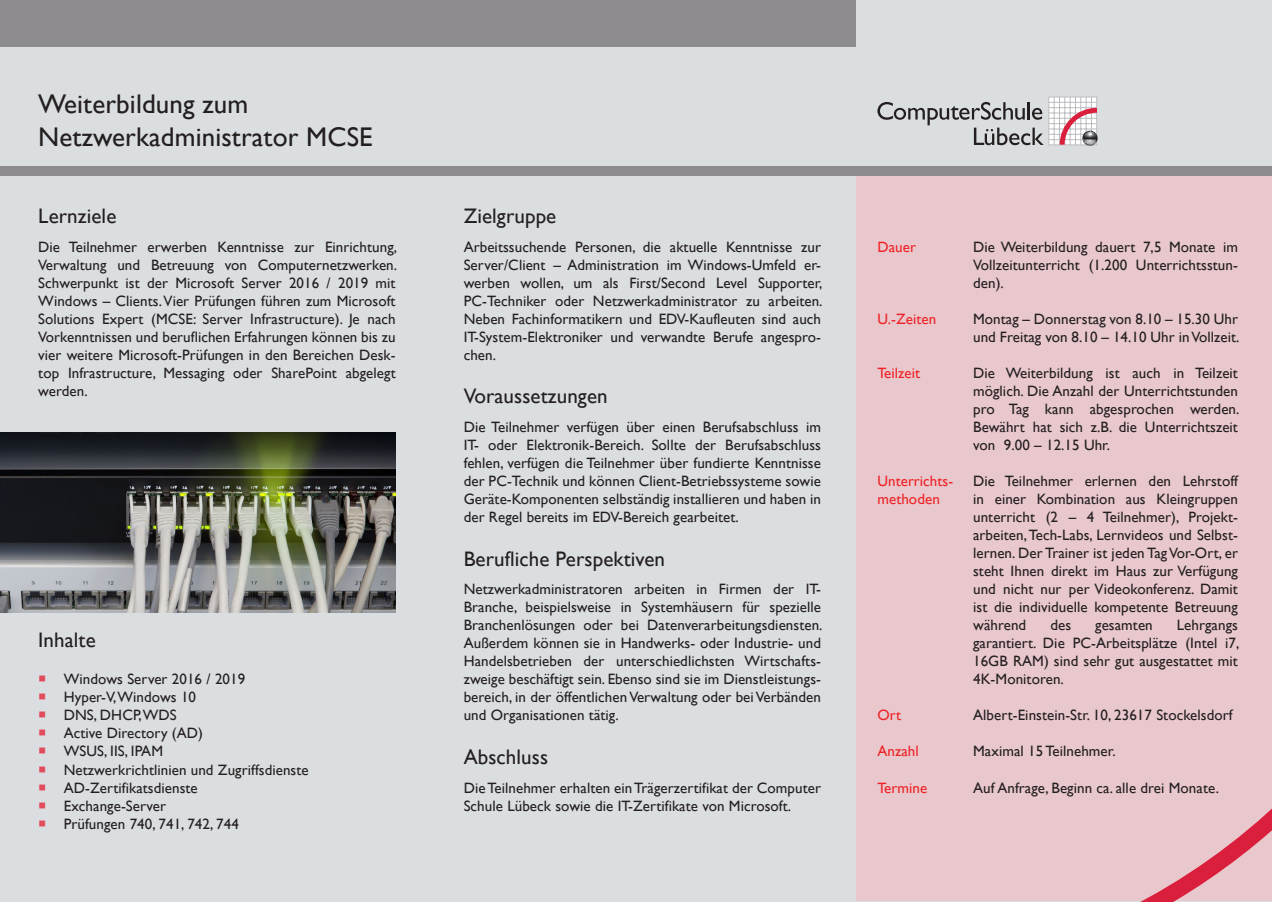
<style>
.page{position:relative;width:1272px;height:902px;background:#fff}
.page>*{position:absolute;margin:0;border:0;box-sizing:border-box;transform-origin:0 0}
.Überschrift_Groß{font:27px "Gill Sans";letter-spacing:.005em;color:#231f20}
.Überschrift_Schwarz{font:21px "Gill Sans";letter-spacing:.005em;color:#231f20}
.Fließtext{font:15px/18px "Gill Sans";letter-spacing:.005em;color:#231f20;text-align:justify}
.Fließtext-2{font:15px/18px "Gill Sans";letter-spacing:.005em;color:#ee2327}
</style>
<div class="page">
<div style="left:0;top:0;width:1271px;height:901px;background:#dbdee0"></div>
<div style="left:855px;top:171px;width:416px;height:730px;background:#e9c8cd"></div>
<div style="left:0;top:0;width:855px;height:47px;background:#8e8b90"></div>
<div style="left:0;top:166px;width:1271px;height:9px;background:#8e8b90"></div>
<svg style="left:1142px;top:809px;width:129px;height:92px"></svg>
<svg style="left:877px;top:102px;width:166px;height:43px"></svg>
<svg style="left:1048px;top:97px;width:48px;height:48px"></svg>
<hr style="left:1048px;top:102px;width:48px;height:1px;background:#bcbdc0">
<hr style="left:1048px;top:107px;width:48px;height:1px;background:#bcbdc0">
<hr style="left:1048px;top:113px;width:48px;height:1px;background:#bcbdc0">
<hr style="left:1048px;top:118px;width:48px;height:1px;background:#bcbdc0">
<hr style="left:1048px;top:123px;width:48px;height:1px;background:#bcbdc0">
<hr style="left:1048px;top:129px;width:48px;height:1px;background:#bcbdc0">
<hr style="left:1048px;top:134px;width:48px;height:1px;background:#bcbdc0">
<hr style="left:1048px;top:139px;width:48px;height:1px;background:#bcbdc0">
<hr style="left:1053px;top:97px;width:1px;height:48px;background:#bcbdc0">
<hr style="left:1059px;top:97px;width:1px;height:48px;background:#bcbdc0">
<hr style="left:1064px;top:97px;width:1px;height:48px;background:#bcbdc0">
<hr style="left:1069px;top:97px;width:1px;height:48px;background:#bcbdc0">
<hr style="left:1075px;top:97px;width:1px;height:48px;background:#bcbdc0">
<hr style="left:1080px;top:97px;width:1px;height:48px;background:#bcbdc0">
<hr style="left:1085px;top:97px;width:1px;height:48px;background:#bcbdc0">
<hr style="left:1091px;top:97px;width:1px;height:48px;background:#bcbdc0">
<svg style="left:1059px;top:108px;width:38px;height:38px"></svg>
<img style="left:0;top:432px;width:395px;height:180px">
<p class="Überschrift_Groß" style="left:38px;top:88px;width:212px">Weiterbildung zum</p>
<p class="Überschrift_Groß" style="left:38px;top:121px;width:336px">Netzwerkadministrator MCSE</p>
<p class="Überschrift_Schwarz" style="left:38px;top:204px;width:80px">Lernziele</p>
<p class="Fließtext" style="left:38px;top:238px;width:360px">Die Teilnehmer erwerben Kenntnisse zur Einrichtung, Verwaltung und Betreuung von Computernetzwerken.<br>Schwerpunkt ist der Microsoft Server 2016 / 2019 mit Windows – Clients. Vier Prüfungen führen zum Microsoft Solutions Expert (MCSE: Server Infrastructure). Je nach Vorkenntnissen und beruflichen Erfahrungen können bis zu vier weitere Microsoft-Prüfungen in den Bereichen Desk&shy;top Infrastructure, Messaging oder SharePoint abgelegt werden.</p>
<p class="Überschrift_Schwarz" style="left:38px;top:628px;width:59px">Inhalte</p>
<p class="Fließtext" style="left:64px;top:670px;width:183px">Windows Server 2016 / 2019</p>
<p class="Fließtext" style="left:64px;top:688px;width:134px">Hyper-V, Windows 10</p>
<p class="Fließtext" style="left:64px;top:706px;width:114px">DNS, DHCP, WDS</p>
<p class="Fließtext" style="left:64px;top:724px;width:141px">Active Directory (AD)</p>
<p class="Fließtext" style="left:64px;top:742px;width:101px">WSUS, IIS, IPAM</p>
<p class="Fließtext" style="left:64px;top:760px;width:246px">Netzwerkrichtlinien und Zugriffsdienste</p>
<p class="Fließtext" style="left:64px;top:778px;width:135px">AD-Zertifikatsdienste</p>
<p class="Fließtext" style="left:64px;top:796px;width:104px">Exchange-Server</p>
<p class="Fließtext" style="left:64px;top:814px;width:176px">Prüfungen 740, 741, 742, 744</p>
<p class="Überschrift_Schwarz" style="left:463px;top:204px;width:94px">Zielgruppe</p>
<p class="Fließtext" style="left:463px;top:238px;width:360px">Arbeitssuchende Personen, die aktuelle Kenntnisse zur Server/Client – Administration im Windows-Umfeld er&shy;werben wollen, um als First/Second Level Supporter, PC-Techniker oder Netzwerkadministrator zu arbeiten.<br>Neben Fachinformatikern und EDV-Kaufleuten sind auch IT-System-Elektroniker und verwandte Berufe angespro&shy;chen.</p>
<p class="Überschrift_Schwarz" style="left:463px;top:384px;width:145px">Voraussetzungen</p>
<p class="Fließtext" style="left:463px;top:418px;width:359px">Die Teilnehmer verfügen über einen Berufsabschluss im IT- oder Elektronik-Bereich. Sollte der Berufsabschluss fehlen, verfügen die Teilnehmer über fundierte Kenntnisse der PC-Technik und können Client-Betriebssysteme sowie Geräte-Komponenten selbständig installieren und haben in der Regel bereits im EDV-Bereich gearbeitet.</p>
<p class="Überschrift_Schwarz" style="left:463px;top:546px;width:203px">Berufliche Perspektiven</p>
<p class="Fließtext" style="left:463px;top:580px;width:360px">Netzwerkadministratoren arbeiten in Firmen der IT-Branche, beispielsweise in Systemhäusern für spezielle Branchenlösungen oder bei Datenverarbeitungsdiensten.<br>Außerdem können sie in Handwerks- oder Industrie- und Handelsbetrieben der unterschiedlichsten Wirtschafts&shy;zweige beschäftigt sein. Ebenso sind sie im Dienstleistungs&shy;bereich, in der öffentlichen Verwaltung oder bei Verbänden und Organisationen tätig.</p>
<p class="Überschrift_Schwarz" style="left:463px;top:744px;width:86px">Abschluss</p>
<p class="Fließtext" style="left:463px;top:778px;width:359px">Die Teilnehmer erhalten ein Trägerzertifikat der Computer<br>Schule Lübeck sowie die IT-Zertifikate von Microsoft.</p>
<p class="Fließtext-2" style="left:877px;top:238px;width:40px">Dauer</p>
<p class="Fließtext-2" style="left:877px;top:310px;width:60px">U.-Zeiten</p>
<p class="Fließtext-2" style="left:877px;top:364px;width:44px">Teilzeit</p>
<p class="Fließtext-2" style="left:877px;top:472px;width:77px">Unterrichts&shy;methoden</p>
<p class="Fließtext-2" style="left:877px;top:706px;width:25px">Ort</p>
<p class="Fließtext-2" style="left:877px;top:742px;width:43px">Anzahl</p>
<p class="Fließtext-2" style="left:877px;top:778px;width:51px">Termine</p>
<p class="Fließtext" style="left:973px;top:238px;width:266px">Die Weiterbildung dauert 7,5 Monate im Vollzeitunterricht (1.200 Unterrichtsstun&shy;den).</p>
<p class="Fließtext" style="left:973px;top:310px;width:268px">Montag – Donnerstag von 8.10 – 15.30 Uhr und Freitag von 8.10 – 14.10 Uhr in Vollzeit.</p>
<p class="Fließtext" style="left:973px;top:364px;width:268px">Die Weiterbildung ist auch in Teilzeit möglich. Die Anzahl der Unterrichtstunden pro Tag kann abgesprochen werden.<br>Bewährt hat sich z.B. die Unterrichtszeit von 9.00 – 12.15 Uhr.</p>
<p class="Fließtext" style="left:973px;top:472px;width:266px">Die Teilnehmer erlernen den Lehrstoff in einer Kombination aus Kleingruppen unterricht (2 – 4 Teilnehmer), Projekt&shy;arbeiten, Tech-Labs, Lernvideos und Selbst&shy;lernen. Der Trainer ist jeden Tag Vor-Ort, er steht Ihnen direkt im Haus zur Verfügung und nicht nur per Videokonferenz. Damit ist die individuelle kompetente Betreuung während</p>
<p class="Fließtext" style="left:973px;top:616px;width:268px;text-indent:204px">Lehrgangs garantiert. Die PC-Arbeitsplätze (Intel i7, 16GB RAM) sind sehr gut ausgestattet mit 4K-Monitoren.</p>
<p class="Fließtext" style="left:973px;top:706px;width:261px">Albert-Einstein-Str. 10, 23617 Stockelsdorf</p>
<p class="Fließtext" style="left:973px;top:742px;width:144px">Maximal 15 Teilnehmer.</p>
<p class="Fließtext" style="left:973px;top:778px;width:247px">Auf Anfrage, Beginn ca. alle drei Monate.</p>
<p class="Fließtext" style="left:1050px;top:616px;width:22px">des</p>
<p class="Fließtext" style="left:1095px;top:616px;width:59px">gesamten</p>
</div>
